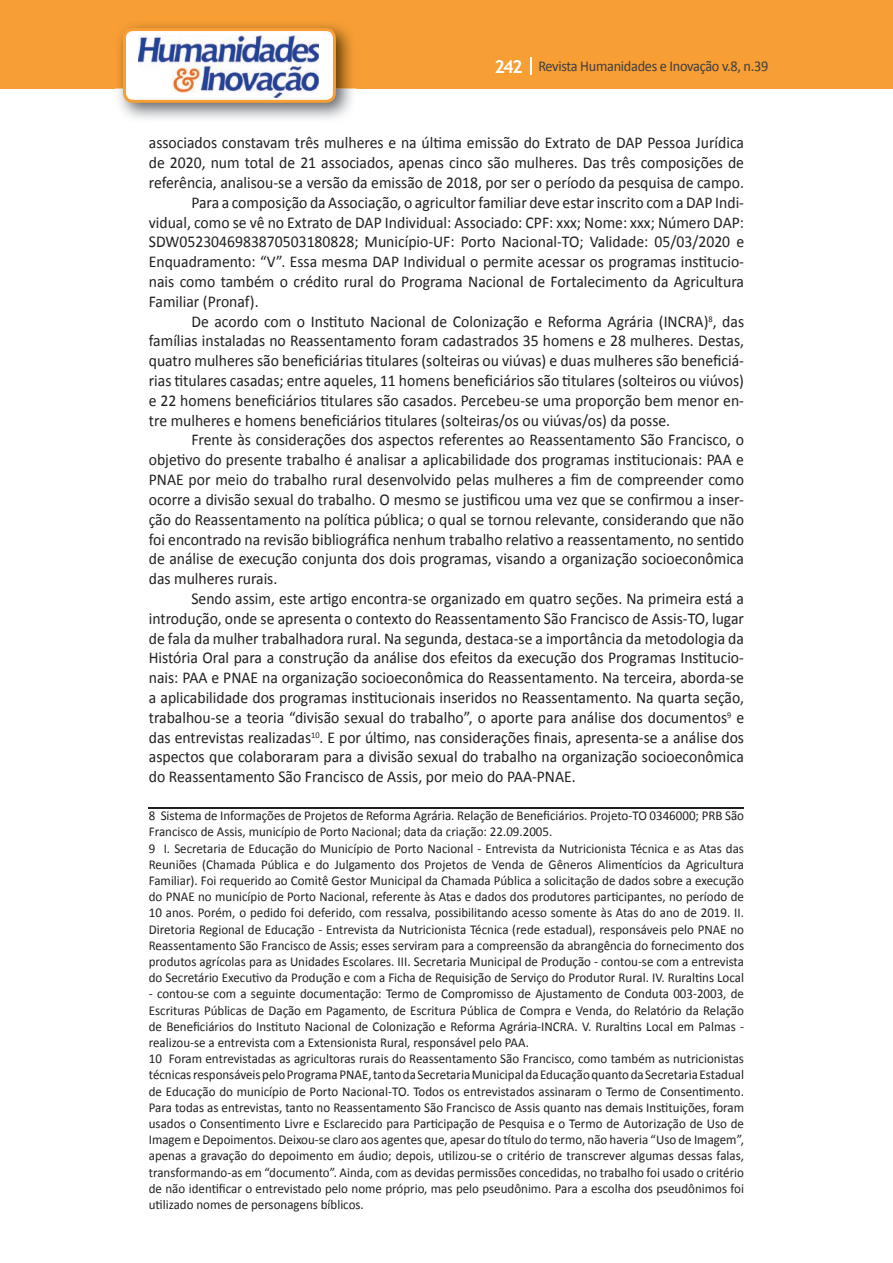
<style>
.page{position:relative;width:893px;height:1263px;background:#fff}
.page>*{position:absolute;margin:0;border:0;box-sizing:border-box;transform-origin:0 0}
.t1{font:16.5px "Calibri";color:#231f20;scale:.95 1}
.t2{font:15px "Calibri";letter-spacing:-.02em;color:#3e3e3f;scale:.95 1}
.t3{font:13.5px/16.2px "Calibri";color:#231f20;scale:.96 1}
.s1{font-family:"Trebuchet MS";font-weight:700;font-size:18px;color:#fff}
</style>
<div class="page">
<div style="left:0;top:0;width:893px;height:88px;background:#f79e34"></div>
<svg style="left:530px;top:57px;width:2px;height:18px"></svg>
<img style="left:115px;top:24px;width:241px;height:95px">
<svg style="left:123px;top:28px;width:213px;height:75px"></svg>
<hr style="left:149px;top:807px;width:595px;height:2px;background:#231f20">
<p class="t2" style="left:495px;top:57px;width:290px"><span class="s1">242</span> Revista Humanidades e Inovação v.8, n.39</p>
<p class="t1" style="left:149px;top:133px;width:628px">associados constavam três mulheres e na última emissão do Extrato de DAP Pessoa Jurídica</p>
<p class="t1" style="left:149px;top:152px;width:628px">de 2020, num total de 21 associados, apenas cinco são mulheres. Das três composições de</p>
<p class="t1" style="left:149px;top:172px;width:628px">referência, analisou-se a versão da emissão de 2018, por ser o período da pesquisa de campo.</p>
<p class="t1" style="left:191px;top:192px;width:583px">Para a composição da Associação, o agricultor familiar deve estar inscrito com a DAP Indi-</p>
<p class="t1" style="left:149px;top:212px;width:628px">vidual, como se vê no Extrato de DAP Individual: Associado: CPF: xxx; Nome: xxx; Número DAP:</p>
<p class="t1" style="left:149px;top:232px;width:628px">SDW0523046983870503180828; Município-UF: Porto Nacional-TO; Validade: 05/03/2020 e</p>
<p class="t1" style="left:149px;top:251px;width:628px">Enquadramento: “V”. Essa mesma DAP Individual o permite acessar os programas institucio-</p>
<p class="t1" style="left:149px;top:271px;width:628px">nais como também o crédito rural do Programa Nacional de Fortalecimento da Agricultura</p>
<p class="t1" style="left:149px;top:291px;width:117px">Familiar (Pronaf).</p>
<p class="t1" style="left:191px;top:311px;width:583px">De acordo com o Instituto Nacional de Colonização e Reforma Agrária (INCRA)<sup>8</sup>, das</p>
<p class="t1" style="left:149px;top:331px;width:628px">famílias instaladas no Reassentamento foram cadastrados 35 homens e 28 mulheres. Destas,</p>
<p class="t1" style="left:149px;top:350px;width:628px">quatro mulheres são beneficiárias titulares (solteiras ou viúvas) e duas mulheres são beneficiá-</p>
<p class="t1" style="left:149px;top:370px;width:628px">rias titulares casadas; entre aqueles, 11 homens beneficiários são titulares (solteiros ou viúvos)</p>
<p class="t1" style="left:149px;top:390px;width:628px">e 22 homens beneficiários titulares são casados. Percebeu-se uma proporção bem menor en-</p>
<p class="t1" style="left:149px;top:410px;width:550px">tre mulheres e homens beneficiários titulares (solteiras/os ou viúvas/os) da posse.</p>
<p class="t1" style="left:191px;top:430px;width:583px">Frente às considerações dos aspectos referentes ao Reassentamento São Francisco, o</p>
<p class="t1" style="left:149px;top:449px;width:628px">objetivo do presente trabalho é analisar a aplicabilidade dos programas institucionais: PAA e</p>
<p class="t1" style="left:149px;top:469px;width:628px">PNAE por meio do trabalho rural desenvolvido pelas mulheres a fim de compreender como</p>
<p class="t1" style="left:149px;top:489px;width:628px">ocorre a divisão sexual do trabalho. O mesmo se justificou uma vez que se confirmou a inser-</p>
<p class="t1" style="left:149px;top:509px;width:628px">ção do Reassentamento na política pública; o qual se tornou relevante, considerando que não</p>
<p class="t1" style="left:149px;top:529px;width:628px">foi encontrado na revisão bibliográfica nenhum trabalho relativo a reassentamento, no sentido</p>
<p class="t1" style="left:149px;top:548px;width:628px">de análise de execução conjunta dos dois programas, visando a organização socioeconômica</p>
<p class="t1" style="left:149px;top:568px;width:137px">das mulheres rurais.</p>
<p class="t1" style="left:191px;top:588px;width:583px">Sendo assim, este artigo encontra-se organizado em quatro seções. Na primeira está a</p>
<p class="t1" style="left:149px;top:608px;width:628px">introdução, onde se apresenta o contexto do Reassentamento São Francisco de Assis-TO, lugar</p>
<p class="t1" style="left:149px;top:628px;width:628px">de fala da mulher trabalhadora rural. Na segunda, destaca-se a importância da metodologia da</p>
<p class="t1" style="left:149px;top:647px;width:628px">História Oral para a construção da análise dos efeitos da execução dos Programas Institucio-</p>
<p class="t1" style="left:149px;top:667px;width:628px">nais: PAA e PNAE na organização socioeconômica do Reassentamento. Na terceira, aborda-se</p>
<p class="t1" style="left:149px;top:687px;width:628px">a aplicabilidade dos programas institucionais inseridos no Reassentamento. Na quarta seção,</p>
<p class="t1" style="left:149px;top:707px;width:628px">trabalhou-se a teoria “divisão sexual do trabalho”, o aporte para análise dos documentos<sup>9</sup> e</p>
<p class="t1" style="left:149px;top:727px;width:628px">das entrevistas realizadas<sup>10</sup>. E por último, nas considerações finais, apresenta-se a análise dos</p>
<p class="t1" style="left:149px;top:746px;width:628px">aspectos que colaboraram para a divisão sexual do trabalho na organização socioeconômica</p>
<p class="t1" style="left:149px;top:766px;width:451px">do Reassentamento São Francisco de Assis, por meio do PAA-PNAE.</p>
<p class="t3" style="left:149px;top:808px;width:622px">8 Sistema de Informações de Projetos de Reforma Agrária. Relação de Beneficiários. Projeto-TO 0346000; PRB São Francisco de Assis, município de Porto Nacional; data da criação: 22.09.2005.<br>9 I. Secretaria de Educação do Município de Porto Nacional - Entrevista da Nutricionista Técnica e as Atas das Reuniões (Chamada Pública e do Julgamento dos Projetos de Venda de Gêneros Alimentícios da Agricultura Familiar). Foi requerido ao Comitê Gestor Municipal da Chamada Pública a solicitação de dados sobre a execução do PNAE no município de Porto Nacional, referente às Atas e dados dos produtores participantes, no período de 10 anos. Porém, o pedido foi deferido, com ressalva, possibilitando acesso somente às Atas do ano de 2019. II.<br>Diretoria Regional de Educação - Entrevista da Nutricionista Técnica (rede estadual), responsáveis pelo PNAE no Reassentamento São Francisco de Assis; esses serviram para a compreensão da abrangência do fornecimento dos produtos agrícolas para as Unidades Escolares. III. Secretaria Municipal de Produção - contou-se com a entrevista do Secretário Executivo da Produção e com a Ficha de Requisição de Serviço do Produtor Rural. IV. Ruraltins Local</p>
<p class="t3" style="left:149px;top:986px;width:622px">- contou-se com a seguinte documentação: Termo de Compromisso de Ajustamento de Conduta 003-2003, de Escrituras Públicas de Dação em Pagamento, de Escritura Pública de Compra e Venda, do Relatório da Relação de Beneficiários do Instituto Nacional de Colonização e Reforma Agrária-INCRA. V. Ruraltins Local em Palmas - realizou-se a entrevista com a Extensionista Rural, responsável pelo PAA.<br>10 Foram entrevistadas as agricultoras rurais do Reassentamento São Francisco, como também as nutricionistas técnicas responsáveis pelo Programa PNAE, tanto da Secretaria Municipal da Educação quanto da Secretaria Estadual de Educação do município de Porto Nacional-TO. Todos os entrevistados assinaram o Termo de Consentimento.<br>Para todas as entrevistas, tanto no Reassentamento São Francisco de Assis quanto nas demais Instituições, foram usados o Consentimento Livre e Esclarecido para Participação de Pesquisa e o Termo de Autorização de Uso de Imagem e Depoimentos. Deixou-se claro aos agentes que, apesar do título do termo, não haveria “Uso de Imagem”, apenas a gravação do depoimento em áudio; depois, utilizou-se o critério de transcrever algumas dessas falas, transformando-as em “documento”. Ainda, com as devidas permissões concedidas, no trabalho foi usado o critério de não identificar o entrevistado pelo nome próprio, mas pelo pseudônimo. Para a escolha dos pseudônimos foi utilizado nomes de personagens bíblicos.</p>
</div>
